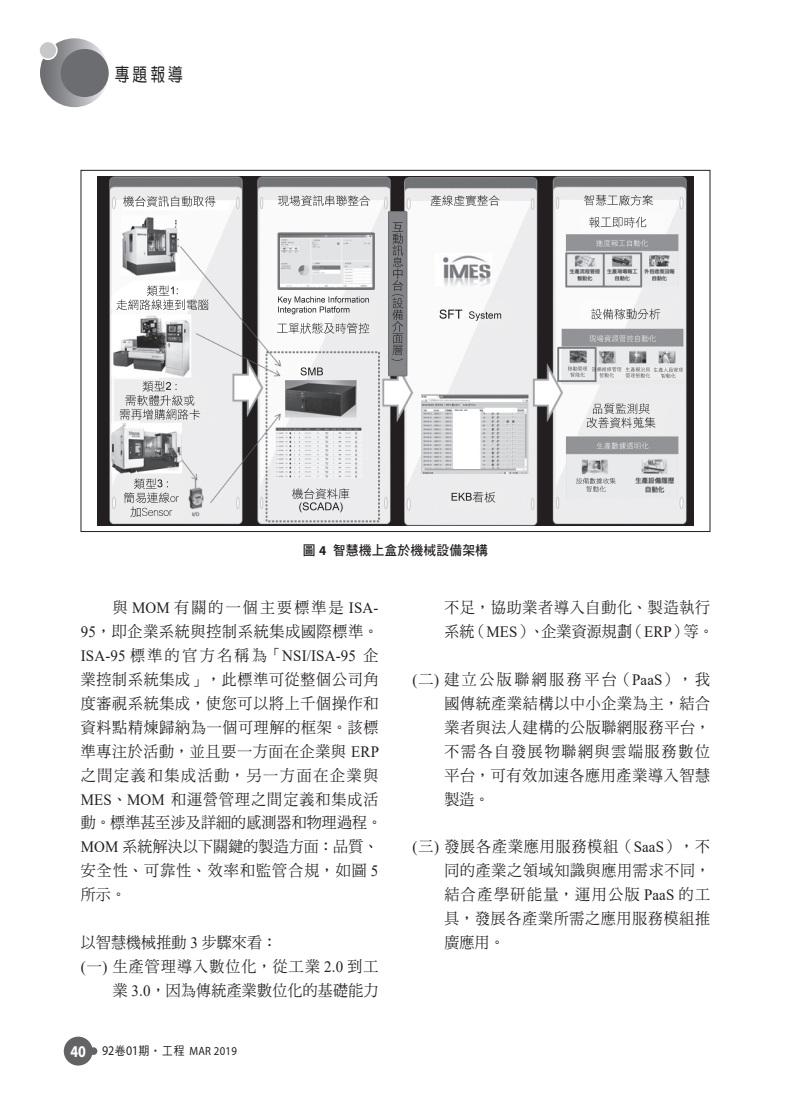
<style>
.page{position:relative;width:808px;height:1106px;background:#fff}
.page>*{position:absolute;margin:0;border:0;box-sizing:border-box;transform-origin:0 0}
.t1{font:18.6px "DF Yuan Std W5";color:#231f20;scale:.8 1}
.內文{font:15.75px/23.9px "DF Ming Std W5";letter-spacing:.05em;color:#231f20;scale:.95 1}
.內文_齊頭{font:15.75px/23.9px "DF Ming Std W5";letter-spacing:.05em;color:#231f20;text-align:justify;scale:.95 1}
.內文_齊頭-2{font:15.75px/23.9px "DF Ming Std W5";letter-spacing:.015em;color:#231f20;text-align:right;scale:.95 1}
.內文_齊頭-3{font:15.75px "DF Ming Std W5";letter-spacing:.01em;color:#231f20;scale:.95 1}
.圖說{font:13.5px "DF Hei Std W7";letter-spacing:.01em;color:#231f20;scale:.95 1}
.t2{font:12px "Myriad Pro";letter-spacing:.025em;color:#231f20;scale:.9 1}
.s1{font-family:"Myriad Pro";font-weight:700}
.s2{font-family:"Times New Roman"}
.s3{font-weight:700;font-size:16.5px;color:#fff}
.s4{font-size:13.35px}
.s5{font-family:"DF Hei Std W5"}
</style>
<div class="page">
<svg style="left:40px;top:38px;width:69px;height:69px;background:#939598"></svg>
<div style="left:61px;top:49px;width:48px;height:48px;background:#6c6d70;border-radius:50%"></div>
<div style="left:39px;top:41px;width:18px;height:18px;background:#c7c8ca;border-radius:50%"></div>
<div style="left:38px;top:41px;width:20px;height:19px;border:2px solid #fff;border-radius:50%"></div>
<div style="left:64px;top:1036px;width:29px;height:29px;background:#636366;border-radius:50%"></div>
<div style="left:90px;top:1047px;width:7px;height:7px;background:#636366;border-radius:50%"></div>
<img style="left:98px;top:177px;width:595px;height:348px">
<p class="t1" style="left:115px;top:64px;width:87px">專題報導</p>
<p class="圖說" style="left:303px;top:543px;width:197px">圖 <span class="s1">4</span> 智慧機上盒於機械設備架構</p>
<p class="內文" style="left:81px;top:595px;width:319px;text-indent:32px">與 <span class="s2">MOM</span> 有關的一個主要標準是 <span class="s2">ISA-<br>95</span>，即企業系統與控制系統集成國際標準。<br><span class="s2">ISA-95</span> 標準的官方名稱為「<span class="s2">NSI/ISA-95</span> 企業控制系統集成」，此標準可從整個公司角度審視系統集成，使您可以將上千個操作和資料點精煉歸納為一個可理解的框架。該標準專注於活動，並且要一方面在企業與 <span class="s2">ERP</span>之間定義和集成活動，另一方面在企業與<br><span class="s2">MES</span>、<span class="s2">MOM</span> 和運營管理之間定義和集成活動。標準甚至涉及詳細的感測器和物理過程。<br><span class="s2">MOM</span> 系統解決以下關鍵的製造方面：品質、安全性、可靠性、效率和監管合規，如圖 <span class="s2">5</span>所示。</p>
<p class="內文_齊頭-3" style="left:81px;top:933px;width:208px">以智慧機械推動 <span class="s2">3</span> 步驟來看：</p>
<p class="內文_齊頭-2" style="left:81px;top:954px;width:315px"><span class="s2">(</span> 一 <span class="s2">)</span> 生產管理導入數位化，從工業 <span class="s2">2.0</span> 到工業 <span class="s2">3.0</span>，因為傳統產業數位化的基礎能力</p>
<p class="t2" style="left:70px;top:1043px;width:186px"><span class="s3">40</span> <span class="s4">92</span><span class="s5">卷</span><span class="s4">01</span><span class="s5">期‧工程</span> MAR 2019</p>
<p class="內文_齊頭" style="left:444px;top:595px;width:285px">不足，協助業者導入自動化、製造執行系統（<span class="s2">MES</span>）、企業資源規劃（<span class="s2">ERP</span>）等。</p>
<p class="內文_齊頭" style="left:444px;top:667px;width:281px;text-indent:-32px"><span class="s2">(</span> 二 <span class="s2">)</span> 建立公版聯網服務平台（<span class="s2">PaaS</span>），我國傳統產業結構以中小企業為主，結合業者與法人建構的公版聯網服務平台，不需各自發展物聯網與雲端服務數位平台，可有效加速各應用產業導入智慧製造。</p>
<p class="內文_齊頭" style="left:444px;top:834px;width:281px;text-indent:-32px"><span class="s2">(</span> 三 <span class="s2">)</span> 發展各產業應用服務模組（<span class="s2">SaaS</span>），不同的產業之領域知識與應用需求不同，結合產學研能量，運用公版 <span class="s2">PaaS</span> 的工具，發展各產業所需之應用服務模組推廣應用。</p>
</div>
